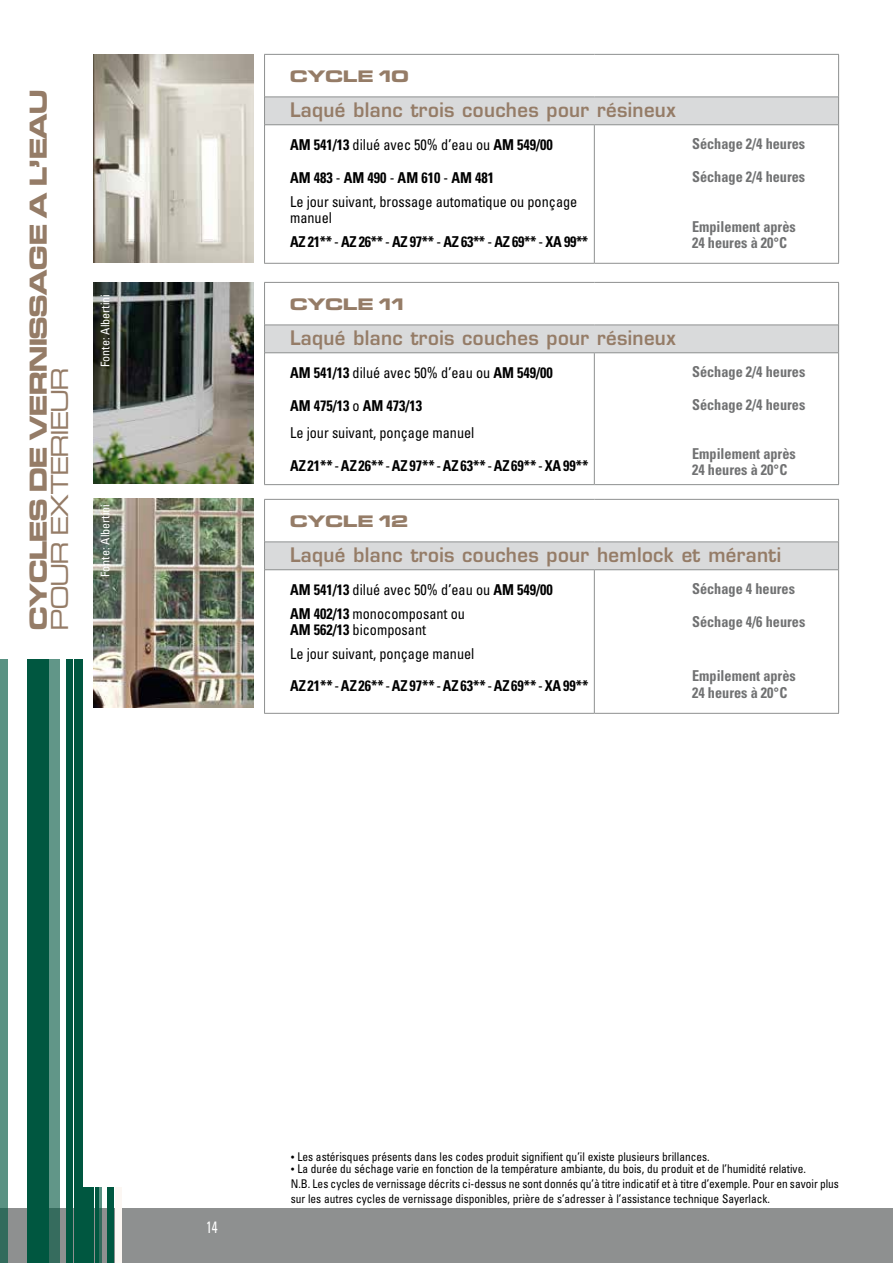
<style>
.page{position:relative;width:893px;height:1263px;background:#fff}
.page>*{position:absolute;margin:0;border:0;box-sizing:border-box;transform-origin:0 0}
.t1{font:25.5px "Microgramma D Bold Exte";color:#957c67}
.t2{font:25.5px "Microgramma D Medi Exte";color:#957c67}
.t3{font:600 19.5px "Eurostile";letter-spacing:.02em;color:#957c67;scale:.95 1}
.t4{font:17.25px "Microgramma D Bold Exte";letter-spacing:.025em;color:#957c67;scale:1.1 1}
.t5{font:condensed 16.5px "Univers";color:#fff;scale:.8 1}
.t6{font:condensed 15px/24px "Univers";color:#000;scale:.95 1}
.t7{font:700 condensed 15px/16.5px "Univers";color:#707172;scale:.95 1}
.t8{font:700 condensed 15px "Univers";color:#000;scale:.95 1}
.t9{font:700 condensed 15px/24px "Univers";letter-spacing:-.025em;color:#000;scale:.95 1}
.t10{font:condensed 12px/15px "Univers";color:#000;scale:.95 1}
.t11{font:condensed 12px "Univers";color:#fff}
.s1{font-weight:700}
.s2{font-weight:400}
.s3{font-family:"Asap";font-stretch:normal}
</style>
<div class="page">
<div style="left:0;top:1209px;width:893px;height:54px;background:#8e9090"></div>
<div style="left:265px;top:542px;width:574px;height:28px;background:#d9dadb"></div>
<hr style="left:264px;top:500px;width:1px;height:42px;background:#8e9090">
<hr style="left:838px;top:500px;width:1px;height:42px;background:#8e9090">
<hr style="left:264px;top:499px;width:330px;height:1px;background:#8e9090">
<hr style="left:594px;top:499px;width:245px;height:1px;background:#8e9090">
<svg style="left:264px;top:542px;width:1px;height:28px"></svg>
<svg style="left:838px;top:542px;width:1px;height:28px"></svg>
<hr style="left:265px;top:541px;width:329px;height:1px;background:#8e9090">
<hr style="left:594px;top:541px;width:244px;height:1px;background:#8e9090">
<hr style="left:264px;top:570px;width:1px;height:143px;background:#8e9090">
<hr style="left:265px;top:569px;width:329px;height:1px;background:#8e9090">
<hr style="left:264px;top:713px;width:330px;height:1px;background:#8e9090">
<hr style="left:594px;top:570px;width:1px;height:143px;background:#8e9090">
<hr style="left:838px;top:570px;width:1px;height:143px;background:#8e9090">
<hr style="left:594px;top:569px;width:244px;height:1px;background:#8e9090">
<hr style="left:594px;top:713px;width:245px;height:1px;background:#8e9090">
<div style="left:265px;top:325px;width:574px;height:28px;background:#d9dadb"></div>
<hr style="left:264px;top:283px;width:1px;height:42px;background:#8e9090">
<hr style="left:838px;top:283px;width:1px;height:42px;background:#8e9090">
<hr style="left:264px;top:282px;width:330px;height:1px;background:#8e9090">
<hr style="left:594px;top:282px;width:245px;height:1px;background:#8e9090">
<svg style="left:264px;top:325px;width:1px;height:28px"></svg>
<svg style="left:838px;top:325px;width:1px;height:28px"></svg>
<hr style="left:265px;top:325px;width:329px;height:1px;background:#8e9090">
<hr style="left:594px;top:325px;width:244px;height:1px;background:#8e9090">
<hr style="left:264px;top:353px;width:1px;height:131px;background:#8e9090">
<hr style="left:265px;top:352px;width:329px;height:1px;background:#8e9090">
<hr style="left:264px;top:484px;width:330px;height:1px;background:#8e9090">
<hr style="left:594px;top:353px;width:1px;height:131px;background:#8e9090">
<hr style="left:838px;top:353px;width:1px;height:131px;background:#8e9090">
<hr style="left:594px;top:352px;width:244px;height:1px;background:#8e9090">
<hr style="left:594px;top:484px;width:245px;height:1px;background:#8e9090">
<svg style="left:0;top:659px;width:8px;height:604px;background:#568e7f"></svg>
<div style="left:27px;top:659px;width:22px;height:604px;background:#005740"></div>
<svg style="left:49px;top:659px;width:11px;height:604px;background:#5d9284"></svg>
<div style="left:66px;top:659px;width:6px;height:604px;background:#005740"></div>
<div style="left:74px;top:659px;width:6px;height:604px;background:#005740"></div>
<div style="left:79px;top:659px;width:12px;height:604px;background:#005740"></div>
<hr style="left:91px;top:659px;width:3px;height:604px;background:#005740">
<hr style="left:96px;top:659px;width:3px;height:604px;background:#005740">
<hr style="left:99px;top:659px;width:3px;height:604px;background:#005740">
<hr style="left:108px;top:659px;width:3px;height:604px;background:#005740">
<hr style="left:110px;top:659px;width:3px;height:604px;background:#005740">
<div style="left:115px;top:659px;width:7px;height:604px;background:#fcf7f3"></div>
<img style="left:94px;top:54px;width:160px;height:209px">
<img style="left:94px;top:282px;width:160px;height:202px">
<div style="left:83px;top:640px;width:110px;height:546px;background:#fff"></div>
<img style="left:94px;top:499px;width:160px;height:209px">
<div style="left:265px;top:97px;width:574px;height:28px;background:#d9dadb"></div>
<hr style="left:264px;top:55px;width:1px;height:42px;background:#8e9090">
<hr style="left:838px;top:55px;width:1px;height:42px;background:#8e9090">
<hr style="left:264px;top:54px;width:330px;height:1px;background:#8e9090">
<hr style="left:594px;top:54px;width:245px;height:1px;background:#8e9090">
<svg style="left:264px;top:97px;width:1px;height:28px"></svg>
<svg style="left:838px;top:97px;width:1px;height:28px"></svg>
<hr style="left:265px;top:97px;width:329px;height:1px;background:#8e9090">
<hr style="left:594px;top:97px;width:244px;height:1px;background:#8e9090">
<hr style="left:264px;top:125px;width:1px;height:138px;background:#8e9090">
<hr style="left:265px;top:124px;width:329px;height:1px;background:#8e9090">
<hr style="left:264px;top:263px;width:330px;height:1px;background:#8e9090">
<hr style="left:594px;top:125px;width:1px;height:138px;background:#8e9090">
<hr style="left:838px;top:125px;width:1px;height:138px;background:#8e9090">
<hr style="left:594px;top:124px;width:244px;height:1px;background:#8e9090">
<hr style="left:594px;top:263px;width:245px;height:1px;background:#8e9090">
<h1 class="t1" style="left:21px;top:630px;width:542px;rotate:-90deg">CYCLES DE VERNISSAGE A L’EAU</h1>
<h1 class="t2" style="left:43px;top:630px;width:263px;rotate:-90deg">POUR EXTERIEUR</h1>
<p class="t11" style="left:98px;top:367px;width:74px;rotate:-90deg">Fonte: Albertini</p>
<p class="t11" style="left:98px;top:577px;width:74px;rotate:-90deg">Fonte: Albertini</p>
<h3 class="t4" style="left:290px;top:64px;width:109px">CYCLE 10</h3>
<h2 class="t3" style="left:290px;top:97px;width:407px">Laqué blanc trois couches pour résineux</h2>
<p class="t6" style="left:290px;top:132px;width:278px"><span class="s1">AM 541/13</span> dilué avec 50% d’eau ou <span class="s1">AM 549/00</span></p>
<p class="t6" style="left:290px;top:165px;width:304px"><span class="s1">AM 483</span> - <span class="s1">AM 490</span> - <span class="s1">AM 610</span> - <span class="s1">AM 481<br></span>Le jour suivant, brossage automatique ou ponçage</p>
<p class="t9" style="left:290px;top:206px;width:315px"><span class="s2">manuel<br></span>AZ 21** <span class="s2">-</span> AZ 26** <span class="s2">-</span> AZ 97** <span class="s2">-</span> AZ 63** <span class="s2">-</span> AZ 69** <span class="s2">-</span> XA 99**</p>
<p class="t7" style="left:692px;top:136px;width:121px">Séchage 2/4 heures</p>
<p class="t7" style="left:692px;top:169px;width:121px">Séchage 2/4 heures</p>
<p class="t7" style="left:692px;top:218px;width:111px">Empilement après<br>24 heures à 20°C</p>
<h3 class="t4" style="left:290px;top:292px;width:105px">CYCLE 11</h3>
<h2 class="t3" style="left:290px;top:325px;width:407px">Laqué blanc trois couches pour résineux</h2>
<p class="t6" style="left:290px;top:360px;width:278px"><span class="s1">AM 541/13</span> dilué avec 50% d’eau ou <span class="s1">AM 549/00</span></p>
<p class="t6" style="left:290px;top:391px;width:196px;line-height:27px"><span class="s1">AM 475/13</span> o <span class="s1">AM 473/13<br></span>Le jour suivant, ponçage manuel</p>
<p class="t8" style="left:290px;top:456px;width:315px">AZ 21** <span class="s2">-</span> AZ 26** <span class="s2">-</span> AZ 97** <span class="s2">-</span> AZ 63** <span class="s2">-</span> AZ 69** <span class="s2">-</span> XA 99**</p>
<p class="t7" style="left:692px;top:364px;width:121px">Séchage 2/4 heures</p>
<p class="t7" style="left:692px;top:397px;width:121px">Séchage 2/4 heures</p>
<p class="t7" style="left:692px;top:445px;width:111px">Empilement après<br>24 heures à 20°C</p>
<h3 class="t4" style="left:290px;top:509px;width:109px">CYCLE 12</h3>
<h2 class="t3" style="left:290px;top:542px;width:519px">Laqué blanc trois couches pour hemlock et méranti</h2>
<p class="t6" style="left:290px;top:577px;width:278px"><span class="s1">AM 541/13</span> dilué avec 50% d’eau ou <span class="s1">AM 549/00<br>AM 402/13</span> monocomposant ou</p>
<p class="t6" style="left:290px;top:617px;width:196px"><span class="s1">AM 562/13</span> bicomposant<br>Le jour suivant, ponçage manuel</p>
<p class="t8" style="left:290px;top:676px;width:315px">AZ 21** <span class="s2">-</span> AZ 26** <span class="s2">-</span> AZ 97** <span class="s2">-</span> AZ 63** <span class="s2">-</span> AZ 69** <span class="s2">-</span> XA 99**</p>
<p class="t7" style="left:692px;top:581px;width:110px">Séchage 4 heures</p>
<p class="t7" style="left:692px;top:614px;width:121px">Séchage 4/6 heures</p>
<p class="t7" style="left:692px;top:668px;width:111px">Empilement après<br>24 heures à 20°C</p>
<h3 class="t5" style="left:206px;top:1216px;width:16px">14</h3>
<p class="t10" style="left:291px;top:1149px;width:443px"><span class="s3">•</span> Les astérisques présents dans les codes produit signifient qu’il existe plusieurs brillances.</p>
<p class="t10" style="left:291px;top:1161px;width:579px"><span class="s3">•</span> La durée du séchage varie en fonction de la température ambiante, du bois, du produit et de l’humidité relative.<br>N.B. Les cycles de vernissage décrits ci-dessus ne sont donnés qu’à titre indicatif et à titre d’exemple. Pour en savoir plus sur les autres cycles de vernissage disponibles, prière de s’adresser à l’assistance technique Sayerlack.</p>
</div>
